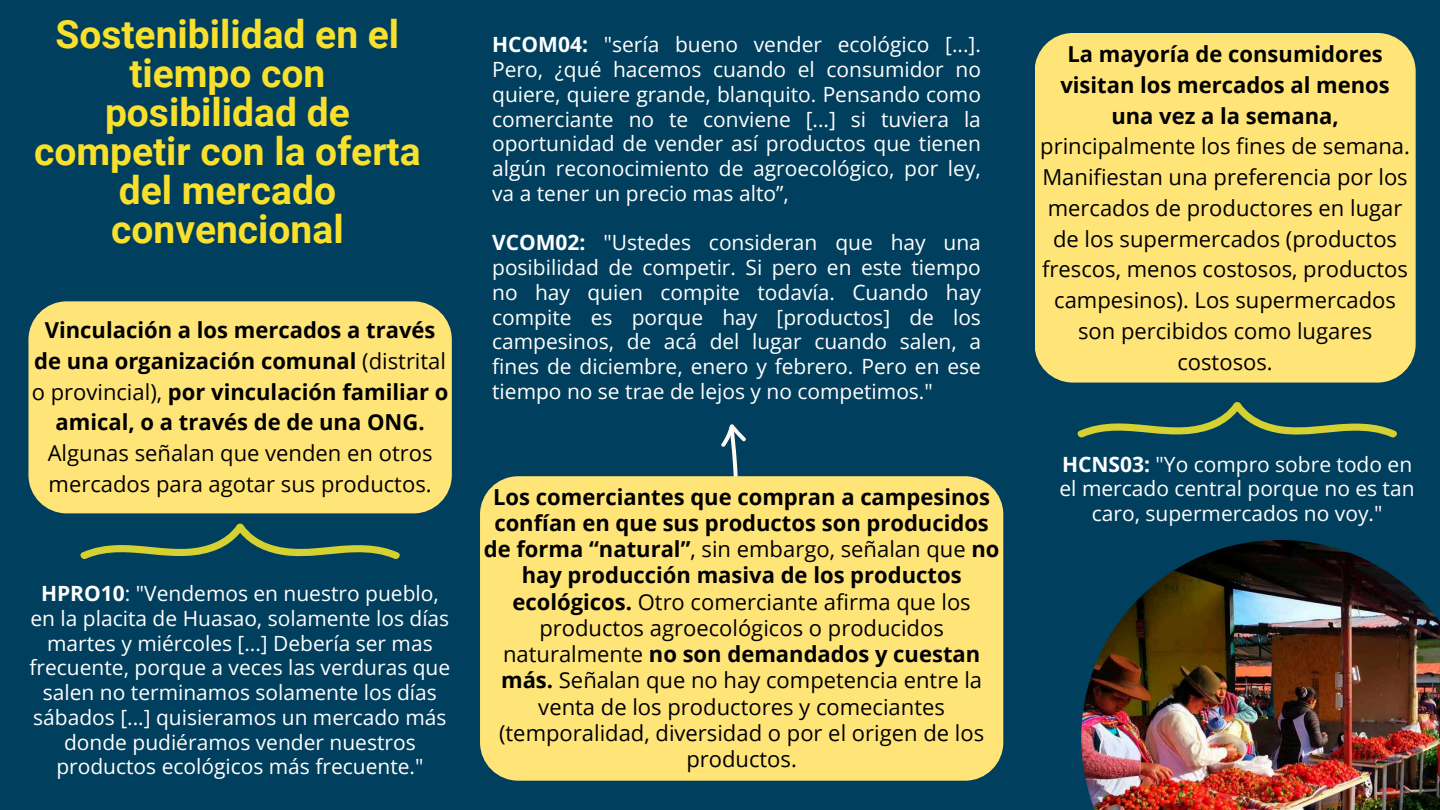
<style>
.page{position:relative;width:1440px;height:810px;background:#003f5d}
.page>*{position:absolute;margin:0;border:0;box-sizing:border-box;transform-origin:0 0}
.t1{font:700 39px/39px "Roboto";color:#f9e02d;text-align:center}
.t2{font:22px/26.2px "Open Sans";color:#000;text-align:center}
.t3{font:700 22px/30.8px "Open Sans";color:#000;text-align:center}
.t4{font:21px/24.8px "Open Sans";color:#fff;text-align:justify}
.s1{font-weight:400}
.s2{font-weight:700}
</style>
<div class="page">
<div style="left:28px;top:301px;width:424px;height:212px;background:#ffe578;border-radius:38px"></div>
<svg style="left:721px;top:424px;width:25px;height:52px"></svg>
<div style="left:480px;top:476px;width:523px;height:305px;background:#ffe578;border-radius:38px"></div>
<div style="left:1035px;top:33px;width:381px;height:350px;background:#ffe578;border-radius:38px"></div>
<svg style="left:80px;top:524px;width:320px;height:35px"></svg>
<svg style="left:1077px;top:402px;width:320px;height:36px"></svg>
<img style="left:1081px;top:540px;width:359px;height:270px">
<h1 class="t1" style="left:34px;top:16px;width:388px">Sostenibilidad en el tiempo con posibilidad de competir con la oferta del mercado convencional</h1>
<p class="t3" style="left:32px;top:314px;width:418px">Vinculación a los mercados a través de una organización comunal <span class="s1">(distrital o provincial),</span> por vinculación familiar o amical, o a través de de una ONG.</p>
<p class="t2" style="left:48px;top:437px;width:386px;line-height:30.8px;text-align:left">Algunas señalan que venden en otros mercados para agotar sus productos.</p>
<p class="t4" style="left:30px;top:580px;width:422px;text-align:center"><span class="s2">HPRO10</span>: "Vendemos en nuestro pueblo, en la placita de Huasao, solamente los días martes y miércoles [...] Debería ser mas frecuente, porque a veces las verduras que salen no terminamos solamente los días sábados [...] quisieramos un mercado más donde pudiéramos vender nuestros productos ecológicos más frecuente."</p>
<p class="t4" style="left:492px;top:32px;width:490px"><span class="s2">HCOM04:</span> "sería bueno vender ecológico [...].<br>Pero, ¿qué hacemos cuando el consumidor no quiere, quiere grande, blanquito. Pensando como comerciante no te conviene [...] si tuviera la oportunidad de vender así productos que tienen algún reconocimiento de agroecológico, por ley, va a tener un precio mas alto”,</p>
<p class="t4" style="left:492px;top:230px;width:490px"><span class="s2">VCOM02:</span> "Ustedes consideran que hay una posibilidad de competir. Si pero en este tiempo no hay quien compite todavía. Cuando hay compite es porque hay [productos] de los campesinos, de acá del lugar cuando salen, a fines de diciembre, enero y febrero. Pero en ese tiempo no se trae de lejos y no competimos."</p>
<p class="t2" style="left:484px;top:483px;width:517px"><span class="s2">Los comerciantes que compran a campesinos confían en que sus productos son producidos de forma “natural”</span>, sin embargo, señalan que <span class="s2">no hay producción masiva de los productos ecológicos.</span> Otro comerciante afirma que los productos agroecológicos o producidos naturalmente <span class="s2">no son demandados y cuestan más.</span> Señalan que no hay competencia entre la venta de los productores y comeciantes (temporalidad, diversidad o por el origen de los productos.</p>
<p class="t3" style="left:1060px;top:38px;width:331px">La mayoría de consumidores visitan los mercados al menos una vez a la semana,</p>
<p class="t2" style="left:1040px;top:131px;width:371px;line-height:30.8px">principalmente los fines de semana.<br>Manifiestan una preferencia por los mercados de productores en lugar de los supermercados (productos frescos, menos costosos, productos campesinos). Los supermercados son percibidos como lugares costosos.</p>
<p class="t4" style="left:1060px;top:451px;width:357px;text-align:center"><span class="s2">HCNS03:</span> "Yo compro sobre todo en el mercado central porque no es tan caro, supermercados no voy."</p>
</div>
